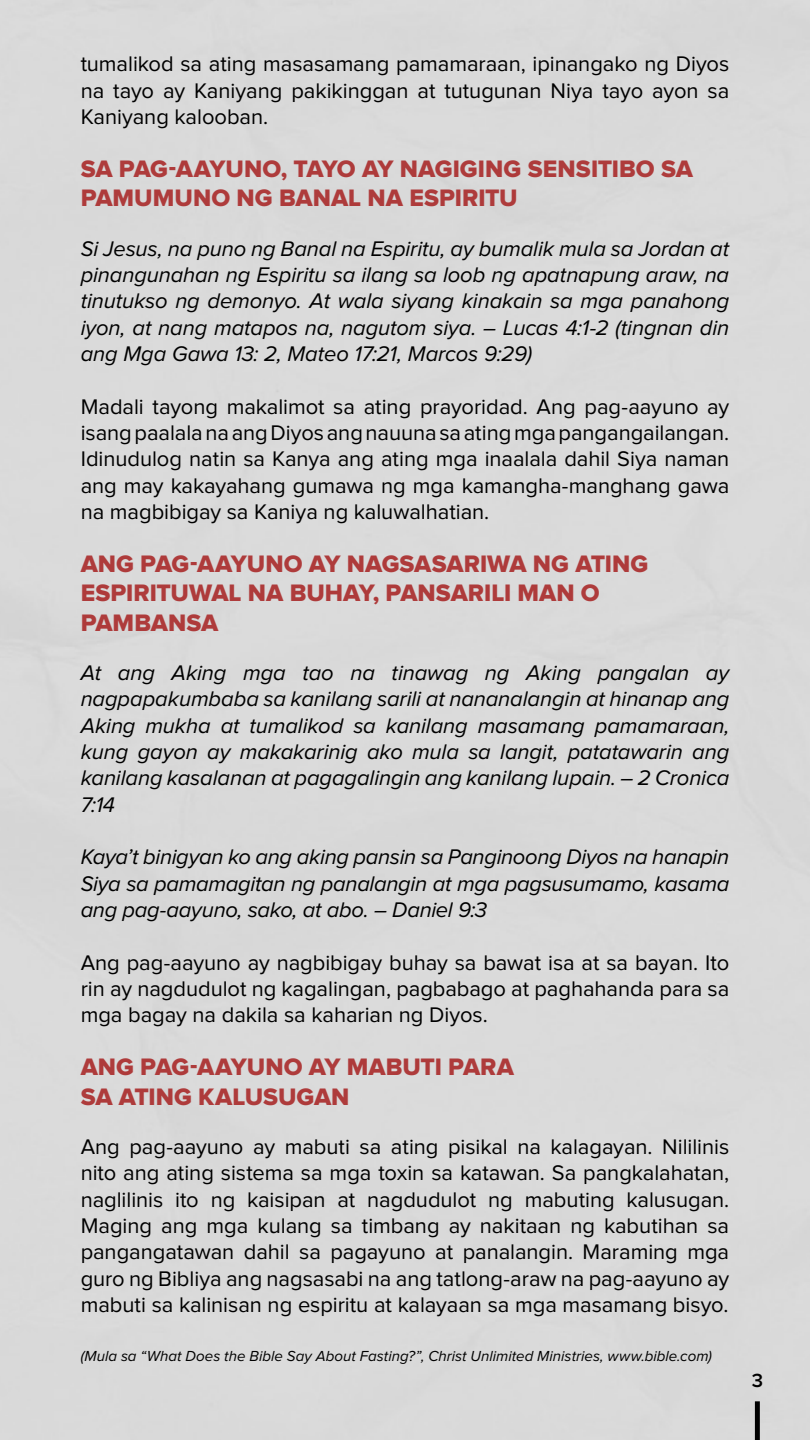
<style>
.page{position:relative;width:810px;height:1440px;background:#fff}
.page>*{position:absolute;margin:0;border:0;box-sizing:border-box;transform-origin:0 0}
.t1{font:24.67px/29.6px "Proxima Nova Extrabld";color:#ae3b3b}
.t2{font:21.98px/26.3px "Proxima Nova";letter-spacing:-.005em;color:#000;text-align:justify}
.t3{font:italic 21.98px/26.3px "Proxima Nova";letter-spacing:-.01em;color:#000;text-align:justify}
.t4{font:600 19.73px "Proxima Nova";color:#000}
.t5{font:italic 15.08px "Proxima Nova";color:#000}
</style>
<div class="page">
<div style="left:755px;top:1401px;width:5px;height:39px;background:#000"></div>
<p class="t2" style="left:81px;top:52px;width:650px">tumalikod sa ating masasamang pamamaraan, ipinangako ng Diyos na tayo ay Kaniyang pakikinggan at tutugunan Niya tayo ayon sa Kaniyang kalooban.</p>
<p class="t1" style="left:81px;top:155px;width:614px">SA PAG-AAYUNO, TAYO AY NAGIGING SENSITIBO SA<br>PAMUMUNO NG BANAL NA ESPIRITU</p>
<p class="t3" style="left:81px;top:236px;width:650px">Si Jesus, na puno ng Banal na Espiritu, ay bumalik mula sa Jordan at pinangunahan ng Espiritu sa ilang sa loob ng apatnapung araw, na tinutukso ng demonyo. At wala siyang kinakain sa mga panahong iyon, at nang matapos na, nagutom siya. – Lucas 4:1-2 (tingnan din ang Mga Gawa 13: 2, Mateo 17:21, Marcos 9:29)</p>
<p class="t2" style="left:81px;top:394px;width:650px">Madali tayong makalimot sa ating prayoridad. Ang pag-aayuno ay isang paalala na ang Diyos ang nauuna sa ating mga pangangailangan.<br>Idinudulog natin sa Kanya ang ating mga inaalala dahil Siya naman ang may kakayahang gumawa ng mga kamangha-manghang gawa na magbibigay sa Kaniya ng kaluwalhatian.</p>
<p class="t1" style="left:81px;top:550px;width:569px">ANG PAG-AAYUNO AY NAGSASARIWA NG ATING<br>ESPIRITUWAL NA BUHAY, PANSARILI MAN O<br>PAMBANSA</p>
<p class="t3" style="left:81px;top:661px;width:650px">At ang Aking mga tao na tinawag ng Aking pangalan ay nagpapakumbaba sa kanilang sarili at nananalangin at hinanap ang Aking mukha at tumalikod sa kanilang masamang pamamaraan, kung gayon ay makakarinig ako mula sa langit, patatawarin ang kanilang kasalanan at pagagalingin ang kanilang lupain. – 2 Cronica 7:14</p>
<p class="t3" style="left:81px;top:845px;width:650px">Kaya’t binigyan ko ang aking pansin sa Panginoong Diyos na hanapin Siya sa pamamagitan ng panalangin at mga pagsusumamo, kasama ang pag-aayuno, sako, at abo. – Daniel 9:3</p>
<p class="t2" style="left:81px;top:950px;width:650px">Ang pag-aayuno ay nagbibigay buhay sa bawat isa at sa bayan. Ito rin ay nagdudulot ng kagalingan, pagbabago at paghahanda para sa mga bagay na dakila sa kaharian ng Diyos.</p>
<p class="t1" style="left:81px;top:1053px;width:435px">ANG PAG-AAYUNO AY MABUTI PARA<br>SA ATING KALUSUGAN</p>
<p class="t2" style="left:81px;top:1135px;width:650px">Ang pag-aayuno ay mabuti sa ating pisikal na kalagayan. Nililinis nito ang ating sistema sa mga toxin sa katawan. Sa pangkalahatan, naglilinis ito ng kaisipan at nagdudulot ng mabuting kalusugan.<br>Maging ang mga kulang sa timbang ay nakitaan ng kabutihan sa pangangatawan dahil sa pagayuno at panalangin. Maraming mga guro ng Bibliya ang nagsasabi na ang tatlong-araw na pag-aayuno ay mabuti sa kalinisan ng espiritu at kalayaan sa mga masamang bisyo.</p>
<p class="t5" style="left:81px;top:1349px;width:633px">(Mula sa “What Does the Bible Say About Fasting?”, Christ Unlimited Ministries, www.bible.com)</p>
<p class="t4" style="left:752px;top:1372px;width:13px">3</p>
</div>
